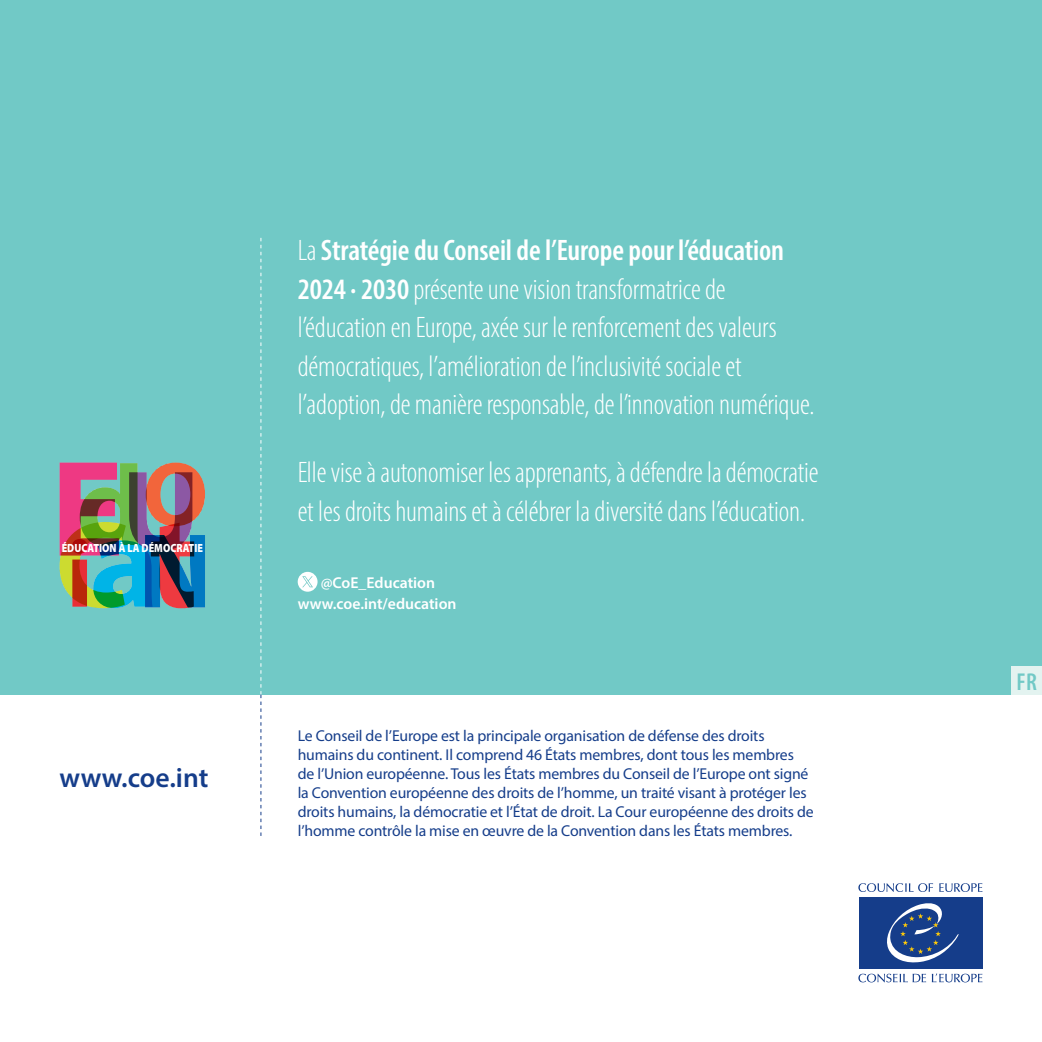
<style>
.page{position:relative;width:1042px;height:1042px;background:#fff}
.page>*{position:absolute;margin:0;border:0;box-sizing:border-box;transform-origin:0 0}
.t1{font:300 condensed 29.75px/38.5px "Myriad Pro";letter-spacing:-.005em;color:#fff}
.t2{font:600 27.65px "Myriad Pro";color:#153d8a}
.t3{font:600 condensed 24.5px "Myriad Pro";color:#71c9c6}
.t4{font:15.75px/18.9px "Myriad Pro";letter-spacing:-.01em;color:#153d8a}
.t5{font:600 15.75px "Myriad Pro";color:#fff}
.t6{font:900 11.9px "Myriad Pro";color:#fff;scale:.84 1}
.s1{font-weight:600}
</style>
<div class="page">
<div style="left:0;top:0;width:1042px;height:694px;background:#71c9c6"></div>
<svg style="left:939px;top:883px;width:43px;height:9px"></svg>
<svg style="left:858px;top:883px;width:75px;height:9px"></svg>
<svg style="left:932px;top:973px;width:50px;height:9px"></svg>
<svg style="left:858px;top:973px;width:68px;height:9px"></svg>
<div style="left:859px;top:897px;width:123px;height:71px;background:#153d8a"></div>
<svg style="left:887px;top:903px;width:72px;height:60px"></svg>
<div style="left:1011px;top:666px;width:31px;height:28px;background:#e3f3f0"></div>
<svg style="left:260px;top:238px;width:1px;height:598px"></svg>
<div style="left:298px;top:572px;width:19px;height:20px;background:#fff;border-radius:50%"></div>
<svg style="left:302px;top:576px;width:11px;height:11px"></svg>
<svg style="left:60px;top:462px;width:145px;height:146px;background:#7d7378"></svg>
<p class="t6" style="left:62px;top:540px;width:170px">ÉDUCATION À LA DÉMOCRATIE</p>
<p class="t2" style="left:60px;top:760px;width:150px">www.coe.int</p>
<p class="t1" style="left:298px;top:231px;width:518px">La <span class="s1">Stratégie du Conseil de l’Europe pour l’éducation 2024 · 2030</span> présente une vision transformatrice de l’éducation en Europe, axée sur le renforcement des valeurs démocratiques, l’amélioration de l’inclusivité sociale et l’adoption, de manière responsable, de l’innovation numérique.</p>
<p class="t1" style="left:298px;top:453px;width:522px">Elle vise à autonomiser les apprenants, à défendre la démocratie et les droits humains et à célébrer la diversité dans l’éducation.</p>
<p class="t5" style="left:321px;top:573px;width:116px">@CoE_Education</p>
<p class="t5" style="left:298px;top:593px;width:160px">www.coe.int/education</p>
<p class="t4" style="left:298px;top:726px;width:517px">Le Conseil de l’Europe est la principale organisation de défense des droits humains du continent. Il comprend 46 États membres, dont tous les membres de l’Union européenne. Tous les États membres du Conseil de l’Europe ont signé la Convention européenne des droits de l’homme, un traité visant à protéger les droits humains, la démocratie et l’État de droit. La Cour européenne des droits de l’homme contrôle la mise en œuvre de la Convention dans les États membres.</p>
<p class="t3" style="left:1016px;top:666px;width:22px">FR</p>
</div>
